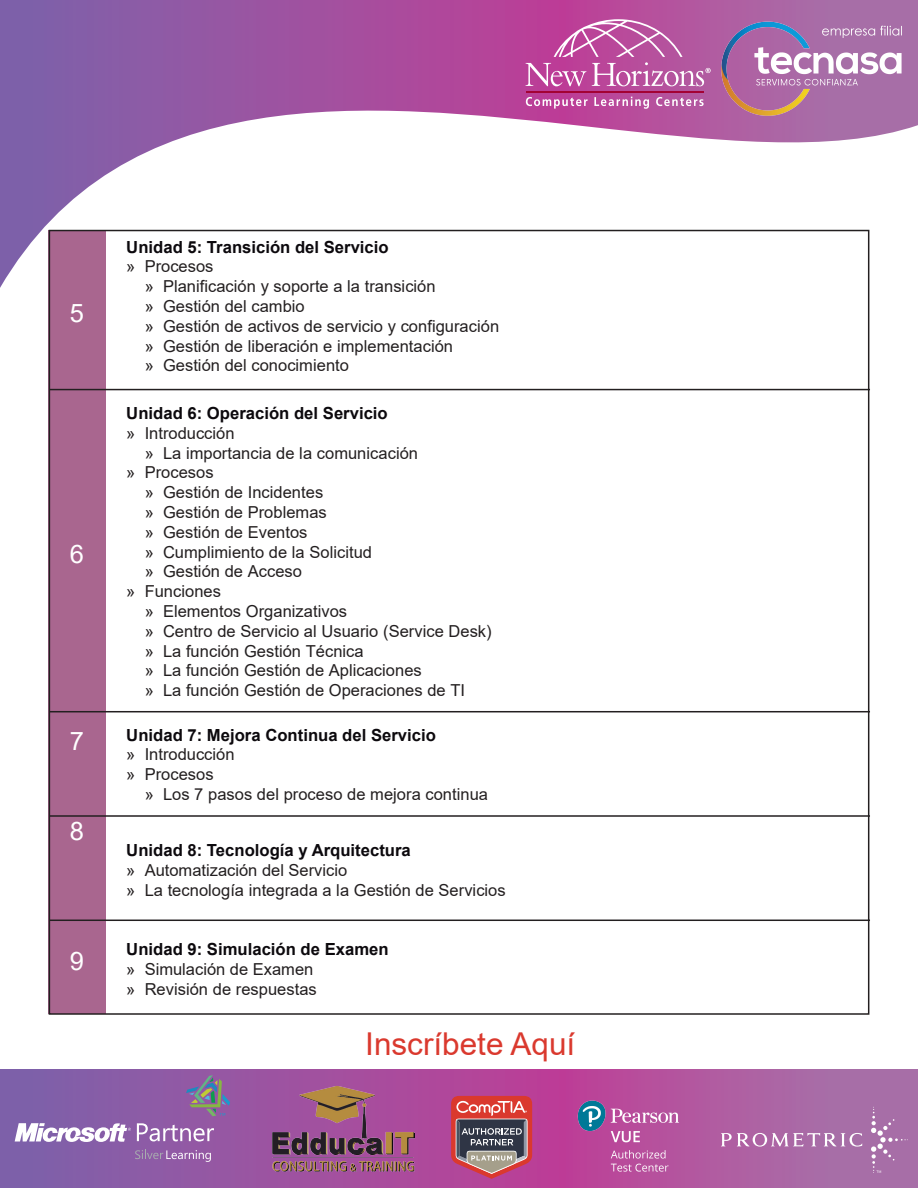
<style>
.page{position:relative;width:918px;height:1188px;background:#fff}
.page>*{position:absolute;margin:0;border:0;box-sizing:border-box;transform-origin:0 0}
.t1{font:31.5px "Arial";color:#da392e}
.t2{font:25.5px "Arial";color:#fff}
.t3{font:700 16.65px "Arial";color:#0c090d}
.t4{font:16.5px/19.8px "Arial";color:#231f20}
</style>
<div class="page">
<svg style="left:0;top:0;width:918px;height:288px"></svg>
<svg style="left:0;top:1070px;width:918px;height:118px;background:#a158a1"></svg>
<svg style="left:186px;top:1075px;width:44px;height:41px;background:#847194"></svg>
<svg style="left:15px;top:1123px;width:116px;height:19px"></svg>
<svg style="left:137px;top:1123px;width:77px;height:18px"></svg>
<svg style="left:135px;top:1150px;width:76px;height:12px"></svg>
<svg style="left:451px;top:1096px;width:81px;height:83px;background:#a3616a"></svg>
<svg style="left:721px;top:1133px;width:141px;height:14px"></svg>
<svg style="left:871px;top:1107px;width:37px;height:66px;background:#ae7bae"></svg>
<img style="left:572px;top:1095px;width:112px;height:86px">
<div style="left:49px;top:231px;width:57px;height:783px;background:#a9668f"></div>
<hr style="left:50px;top:389px;width:820px;height:1px;background:#231f20">
<hr style="left:50px;top:711px;width:820px;height:1px;background:#231f20">
<hr style="left:50px;top:920px;width:820px;height:1px;background:#231f20">
<hr style="left:50px;top:815px;width:820px;height:2px;background:#231f20">
<img style="left:273px;top:1086px;width:142px;height:85px">
<hr style="left:526px;top:91px;width:178px;height:1px;background:#a30234">
<svg style="left:526px;top:97px;width:62px;height:12px"></svg>
<svg style="left:594px;top:97px;width:55px;height:12px"></svg>
<svg style="left:656px;top:97px;width:48px;height:9px"></svg>
<svg style="left:526px;top:19px;width:185px;height:67px;background:#c263a8"></svg>
<img style="left:720px;top:20px;width:183px;height:96px">
<h2 class="t2" style="left:70px;top:296px;width:16px">5</h2>
<h2 class="t2" style="left:70px;top:536px;width:16px">6</h2>
<h2 class="t2" style="left:70px;top:724px;width:16px">7</h2>
<h2 class="t2" style="left:70px;top:814px;width:16px">8</h2>
<h2 class="t2" style="left:70px;top:944px;width:16px">9</h2>
<p class="t3" style="left:126px;top:235px;width:264px">Unidad 5: Transición del Servicio</p>
<p class="t4" style="left:145px;top:257px;width:356px;text-indent:-18px">» Procesos<br>» Planificación y soporte a la transición<br>» Gestión del cambio<br>» Gestión de activos de servicio y configuración » Gestión de liberación e implementación<br>» Gestión del conocimiento</p>
<p class="t3" style="left:126px;top:401px;width:263px">Unidad 6: Operación del Servicio</p>
<p class="t4" style="left:126px;top:423px;width:110px">» Introducción</p>
<p class="t4" style="left:145px;top:443px;width:275px">» La importancia de la comunicación</p>
<p class="t4" style="left:126px;top:463px;width:89px">» Procesos</p>
<p class="t4" style="left:145px;top:482px;width:180px">» Gestión de Incidentes</p>
<p class="t4" style="left:145px;top:502px;width:184px">» Gestión de Problemas</p>
<p class="t4" style="left:145px;top:522px;width:164px">» Gestión de Eventos</p>
<p class="t4" style="left:145px;top:542px;width:229px">» Cumplimiento de la Solicitud</p>
<p class="t4" style="left:145px;top:562px;width:159px">» Gestión de Acceso</p>
<p class="t4" style="left:126px;top:581px;width:96px">» Funciones</p>
<p class="t4" style="left:145px;top:601px;width:204px">» Elementos Organizativos</p>
<p class="t4" style="left:145px;top:621px;width:349px">» Centro de Servicio al Usuario (Service Desk)</p>
<p class="t4" style="left:145px;top:641px;width:221px">» La función Gestión Técnica</p>
<p class="t4" style="left:145px;top:661px;width:279px">» La función Gestión de Aplicaciones</p>
<p class="t4" style="left:145px;top:680px;width:322px">» La función Gestión de Operaciones de TI</p>
<p class="t3" style="left:126px;top:723px;width:311px">Unidad 7: Mejora Continua del Servicio</p>
<p class="t4" style="left:126px;top:745px;width:110px">» Introducción » Procesos</p>
<p class="t4" style="left:145px;top:784px;width:345px">» Los 7 pasos del proceso de mejora continua</p>
<p class="t3" style="left:126px;top:839px;width:286px">Unidad 8: Tecnología y Arquitectura</p>
<p class="t4" style="left:126px;top:861px;width:381px">» Automatización del Servicio<br>» La tecnología integrada a la Gestión de Servicios</p>
<p class="t3" style="left:126px;top:938px;width:264px">Unidad 9: Simulación de Examen</p>
<p class="t4" style="left:126px;top:959px;width:192px">» Simulación de Examen » Revisión de respuestas</p>
<h1 class="t1" style="left:365px;top:1023px;width:212px">Inscríbete Aquí</h1>
</div>
